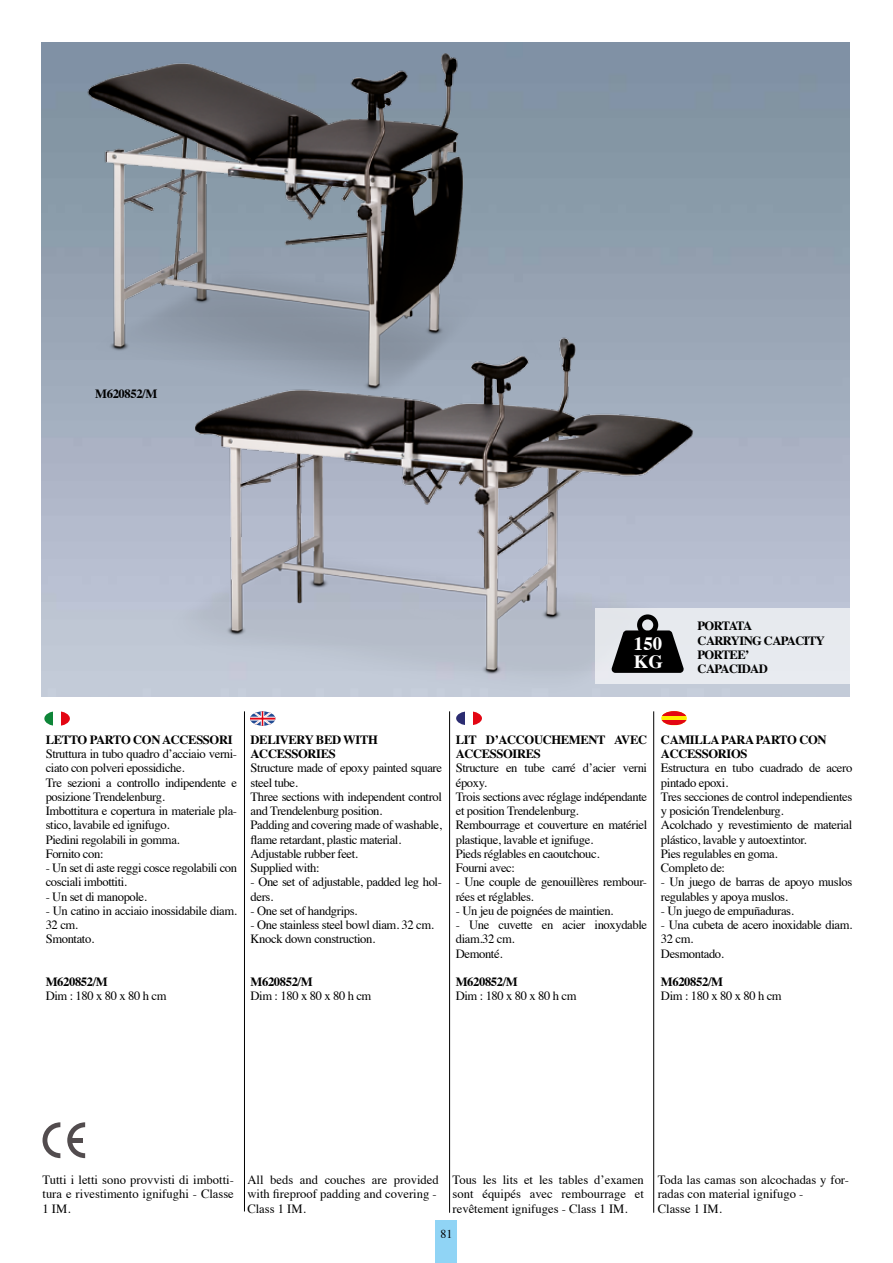
<style>
.page{position:relative;width:893px;height:1263px;background:#fff}
.page>*{position:absolute;margin:0;border:0;box-sizing:border-box;transform-origin:0 0}
.t1{font:700 18.75px/17.9px "Times";color:#fff}
.t2{font:12.6px/14.2px "Times";letter-spacing:-.03em;color:#000}
.t3{font:700 12.6px/14.2px "Times";letter-spacing:-.03em;color:#000}
.t4{font:12.6px/14.2px "Times";color:#000}
.t5{font:700 12.6px/14.2px "Times";letter-spacing:-.05em;color:#000}
.t6{font:12px "Times";color:#000}
</style>
<div class="page">
<div style="left:436px;top:1220px;width:21px;height:43px;background:#90d4f5"></div>
<img style="left:41px;top:42px;width:555px;height:392px">
<svg style="left:44px;top:711px;width:9px;height:15px"></svg>
<svg style="left:61px;top:711px;width:9px;height:15px"></svg>
<svg style="left:250px;top:719px;width:25px;height:7px"></svg>
<svg style="left:456px;top:719px;width:9px;height:6px"></svg>
<svg style="left:473px;top:719px;width:9px;height:6px"></svg>
<svg style="left:661px;top:719px;width:26px;height:1px"></svg>
<svg style="left:661px;top:720px;width:26px;height:5px"></svg>
<hr style="left:244px;top:711px;width:1px;height:500px;background:#000">
<hr style="left:449px;top:711px;width:1px;height:502px;background:#000">
<hr style="left:653px;top:711px;width:1px;height:502px;background:#000">
<svg style="left:43px;top:1122px;width:17px;height:36px"></svg>
<svg style="left:67px;top:1122px;width:18px;height:36px"></svg>
<div style="left:72px;top:1138px;width:10px;height:5px;background:#524c4e"></div>
<img style="left:129px;top:275px;width:593px;height:444px">
<div style="left:595px;top:608px;width:256px;height:75px;background:#e7eaef"></div>
<svg style="left:611px;top:614px;width:73px;height:59px"></svg>
<p class="t3" style="left:95px;top:385px;width:64px">M620852/M</p>
<h1 class="t1" style="left:634px;top:632px;width:31px">150<br>KG</h1>
<p class="t5" style="left:697px;top:618px;width:129px">PORTATA<br>CARRYING CAPACITY<br>PORTEE’<br>CAPACIDAD</p>
<p class="t3" style="left:46px;top:731px;width:188px">LETTO PARTO CON ACCESSORI</p>
<p class="t2" style="left:46px;top:746px;width:193px">Struttura in tubo quadro d’acciaio verni&shy;ciato con polveri epossidiche.<br>Tre sezioni a controllo indipendente e posizione Trendelenburg.<br>Imbottitura e copertura in materiale pla&shy;stico, lavabile ed ignifugo.<br>Piedini regolabili in gomma.<br>Fornito con:</p>
<p class="t2" style="left:46px;top:860px;width:193px">- Un set di aste reggi cosce regolabili con cosciali imbottiti.</p>
<p class="t2" style="left:46px;top:888px;width:103px">- Un set di manopole.</p>
<p class="t2" style="left:46px;top:902px;width:193px">- Un catino in acciaio inossidabile diam.<br>32 cm.<br>Smontato.</p>
<p class="t3" style="left:46px;top:973px;width:64px">M620852/M</p>
<p class="t2" style="left:46px;top:988px;width:122px">Dim : 180 x 80 x 80 h cm</p>
<p class="t3" style="left:251px;top:731px;width:129px">DELIVERY BED WITH<br>ACCESSORIES</p>
<p class="t2" style="left:251px;top:760px;width:193px">Structure made of epoxy painted square steel tube.<br>Three sections with independent control and Trendelenburg position.<br>Padding and covering made of washable, flame retardant, plastic material.<br>Adjustable rubber feet.<br>Supplied with:</p>
<p class="t2" style="left:251px;top:874px;width:193px">- One set of adjustable, padded leg hol&shy;ders.</p>
<p class="t2" style="left:251px;top:902px;width:108px">- One set of handgrips.</p>
<p class="t2" style="left:251px;top:917px;width:185px">- One stainless steel bowl diam. 32 cm.<br>Knock down construction.</p>
<p class="t3" style="left:251px;top:973px;width:64px">M620852/M</p>
<p class="t2" style="left:251px;top:988px;width:122px">Dim : 180 x 80 x 80 h cm</p>
<p class="t3" style="left:456px;top:731px;width:193px">LIT D’ACCOUCHEMENT AVEC<br>ACCESSOIRES</p>
<p class="t2" style="left:456px;top:760px;width:193px">Structure en tube carré d’acier verni époxy.<br>Trois sections avec réglage indépendante et position Trendelenburg.<br>Rembourrage et couverture en matériel plastique, lavable et ignifuge.<br>Pieds réglables en caoutchouc.<br>Fourni avec:</p>
<p class="t2" style="left:456px;top:874px;width:193px">- Une couple de genouillères rembour&shy;rées et réglables.</p>
<p class="t2" style="left:456px;top:902px;width:159px">- Un jeu de poignées de maintien.</p>
<p class="t2" style="left:456px;top:917px;width:193px">- Une cuvette en acier inoxydable diam.32 cm.<br>Demonté.</p>
<p class="t3" style="left:456px;top:973px;width:64px">M620852/M</p>
<p class="t2" style="left:456px;top:988px;width:122px">Dim : 180 x 80 x 80 h cm</p>
<p class="t3" style="left:661px;top:731px;width:167px">CAMILLA PARA PARTO CON<br>ACCESSORIOS</p>
<p class="t2" style="left:661px;top:760px;width:193px">Estructura en tubo cuadrado de acero pintado epoxi.<br>Tres secciones de control independientes y posición Trendelenburg.<br>Acolchado y revestimiento de material plástico, lavable y autoextintor.<br>Pies regulables en goma.<br>Completo de:</p>
<p class="t2" style="left:661px;top:874px;width:193px">- Un juego de barras de apoyo muslos regulables y apoya muslos.</p>
<p class="t2" style="left:661px;top:902px;width:134px">- Un juego de empuñaduras.</p>
<p class="t2" style="left:661px;top:917px;width:193px">- Una cubeta de acero inoxidable diam.<br>32 cm.<br>Desmontado.</p>
<p class="t3" style="left:661px;top:973px;width:64px">M620852/M</p>
<p class="t2" style="left:661px;top:988px;width:122px">Dim : 180 x 80 x 80 h cm</p>
<p class="t2" style="left:43px;top:1172px;width:193px;text-align:justify">Tutti i letti sono provvisti di imbotti&shy;tura e rivestimento ignifughi - Classe 1 IM.</p>
<p class="t4" style="left:247px;top:1172px;width:193px">All beds and couches are provided with fireproof padding and covering -<br>Class 1 IM.</p>
<p class="t2" style="left:453px;top:1172px;width:193px;text-align:justify">Tous les lits et les tables d’examen sont équipés avec rembourrage et revêtement ignifuges - Class 1 IM.</p>
<p class="t4" style="left:658px;top:1172px;width:193px">Toda las camas son alcochadas y for&shy;radas con material ignifugo -<br>Classe 1 IM.</p>
<p class="t6" style="left:440px;top:1223px;width:13px">81</p>
</div>
